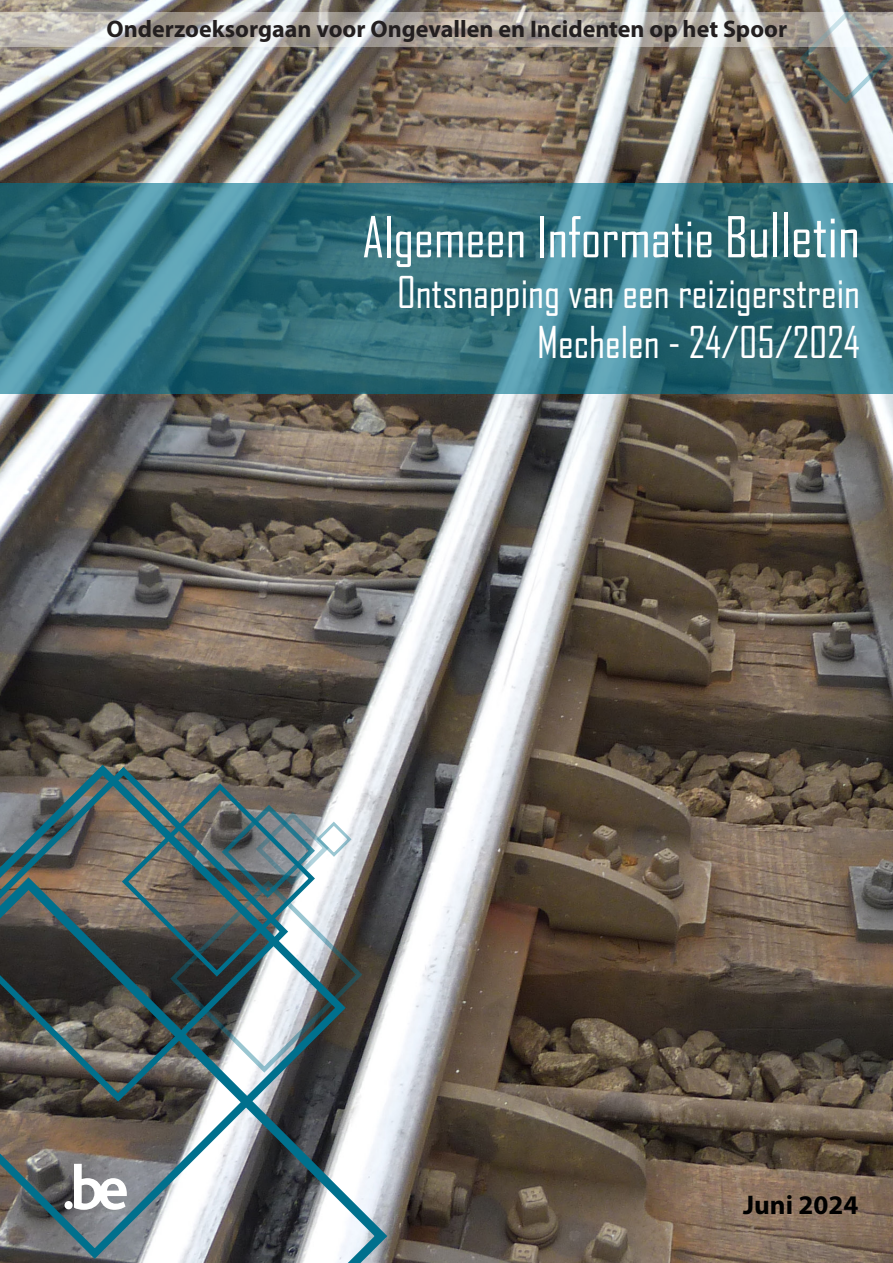
<style>
.page{position:relative;width:893px;height:1263px;background:#fff}
.page>*{position:absolute;margin:0;border:0;box-sizing:border-box;transform-origin:0 0}
.t1{font:54px "Agency FB";color:#fff}
.t2{font:42px "Agency FB";color:#fff}
.t3{font:700 27px "Myriad Pro";color:#000}
.t4{font:700 24px "Myriad Pro";color:#231f20}
.s1{font-size:58.5px}
</style>
<div class="page">
<img style="left:0;top:0;width:893px;height:1263px">
<img style="left:798px;top:9px;width:95px;height:97px">
<svg style="left:0;top:759px;width:351px;height:112px"></svg>
<svg style="left:0;top:871px;width:394px;height:392px"></svg>
<svg style="left:119px;top:780px;width:245px;height:295px"></svg>
<div style="left:65px;top:1201px;width:8px;height:8px;background:#fff;border-radius:50%"></div>
<svg style="left:74px;top:1164px;width:53px;height:46px"></svg>
<svg style="left:0;top:183px;width:893px;height:210px"></svg>
<svg style="left:0;top:12px;width:893px;height:34px"></svg>
<p class="t4" style="left:107px;top:13px;width:682px">Onderzoeksorgaan voor Ongevallen en Incidenten op het Spoor</p>
<p class="t1" style="left:362px;top:204px;width:499px">Algemeen Informatie B<span class="s1">ulletin</span></p>
<p class="t2" style="left:397px;top:266px;width:464px">Ontsnapping van een reizigerstrein</p>
<p class="t2" style="left:537px;top:317px;width:324px">Mechelen - 24/05/2024</p>
<p class="t3" style="left:743px;top:1187px;width:117px">Juni 2024</p>
</div>
